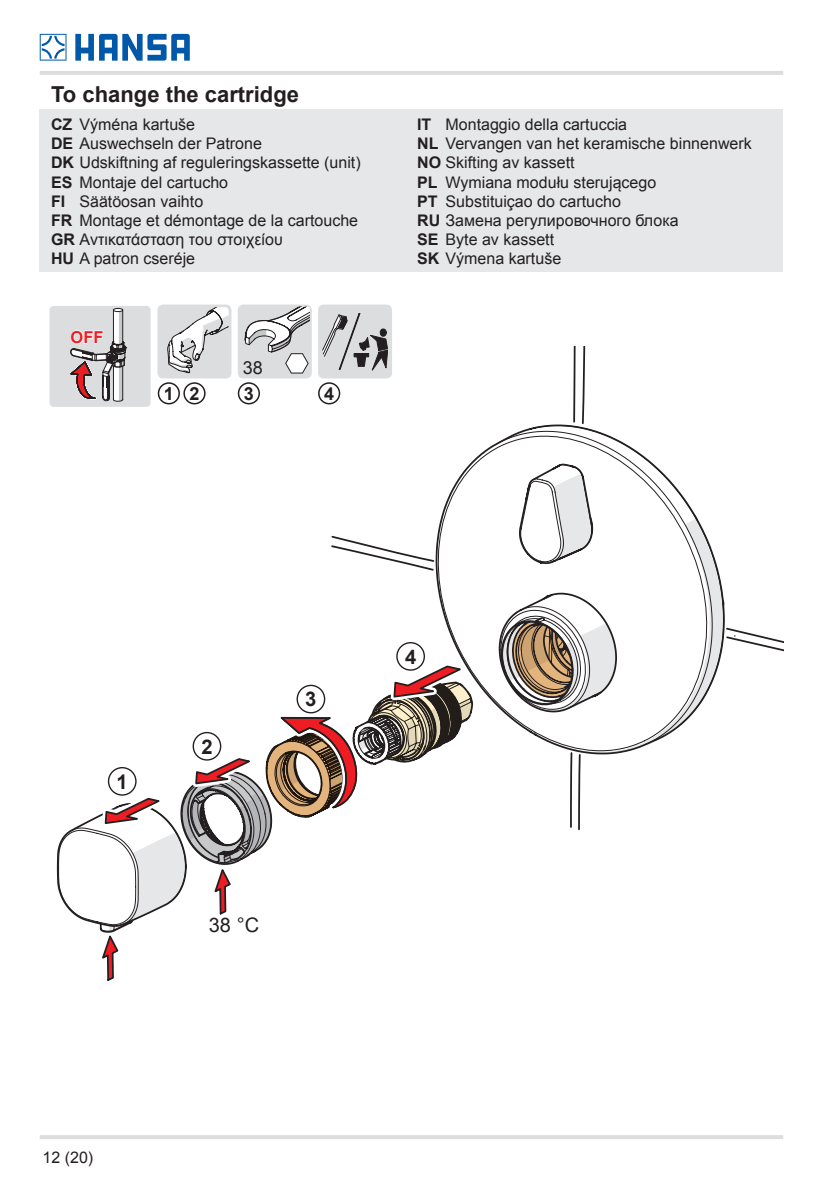
<style>
.page{position:relative;width:840px;height:1191px;background:#fff}
.page>*{position:absolute;margin:0;border:0;box-sizing:border-box;transform-origin:0 0}
.t1{font:700 22px "Arial";color:#231f20}
.Title_Helvetica_Neue{font:700 20.2px "Arial";color:#231f20}
.Title_Helvetica_Neue-2{font:20px "Arial";color:#231f20}
.Title_Helvetica_Neue-3{font:700 18px "Arial";color:#231f20}
.t2{font:18px "Arial";color:#231f20}
.t3{font:700 16.4px "Arial";color:#ee1d23}
.t4{font:16px/19.2px "Arial";color:#231f20}
.s1{font-weight:700}
</style>
<div class="page">
<svg style="left:576px;top:426px;width:149px;height:283px"></svg>
<svg style="left:720px;top:598px;width:4px;height:9px"></svg>
<svg style="left:516px;top:424px;width:60px;height:18px"></svg>
<svg style="left:230px;top:347px;width:286px;height:115px"></svg>
<svg style="left:724px;top:626px;width:58px;height:36px"></svg>
<svg style="left:572px;top:347px;width:14px;height:78px"></svg>
<svg style="left:56px;top:462px;width:641px;height:519px"></svg>
<div style="left:238px;top:304px;width:73px;height:74px;background:#dcdddf;border-radius:6px"></div>
<svg style="left:244px;top:306px;width:66px;height:68px"></svg>
<div style="left:238px;top:382px;width:22px;height:22px;border:2px solid #231f20;border-radius:50%"></div>
<div style="left:318px;top:304px;width:74px;height:74px;background:#dcdddf;border-radius:6px"></div>
<svg style="left:322px;top:313px;width:65px;height:57px"></svg>
<div style="left:318px;top:382px;width:22px;height:22px;border:2px solid #231f20;border-radius:50%"></div>
<div style="left:158px;top:382px;width:22px;height:22px;border:2px solid #231f20;border-radius:50%"></div>
<div style="left:183px;top:382px;width:22px;height:22px;border:2px solid #231f20;border-radius:50%"></div>
<div style="left:108px;top:767px;width:28px;height:28px;background:#fff;border-radius:50%"></div>
<div style="left:108px;top:767px;width:28px;height:28px;border:1px solid #231f20;border-radius:50%"></div>
<div style="left:297px;top:685px;width:27px;height:27px;background:#fff;border-radius:50%"></div>
<div style="left:296px;top:684px;width:29px;height:29px;border:1px solid #231f20;border-radius:50%"></div>
<div style="left:193px;top:732px;width:27px;height:28px;background:#fff;border-radius:50%"></div>
<div style="left:192px;top:732px;width:29px;height:28px;border:1px solid #231f20;border-radius:50%"></div>
<div style="left:397px;top:642px;width:27px;height:28px;background:#fff;border-radius:50%"></div>
<div style="left:396px;top:642px;width:29px;height:28px;border:1px solid #231f20;border-radius:50%"></div>
<div style="left:157px;top:304px;width:74px;height:74px;background:#dcdddf;border-radius:6px"></div>
<svg style="left:167px;top:307px;width:62px;height:66px"></svg>
<div style="left:50px;top:306px;width:100px;height:101px;background:#dcdddf;border-radius:4px"></div>
<svg style="left:70px;top:308px;width:56px;height:94px"></svg>
<hr style="left:40px;top:1135px;width:742px;height:4px;background:#dcdddf">
<hr style="left:40px;top:71px;width:742px;height:4px;background:#dcdddf">
<svg style="left:40px;top:34px;width:26px;height:27px"></svg>
<svg style="left:75px;top:34px;width:115px;height:27px"></svg>
<div style="left:40px;top:75px;width:742px;height:196px;background:#e6e7e9"></div>
<div style="left:40px;top:75px;width:742px;height:34px;background:#fff"></div>
<h1 class="t1" style="left:51px;top:80px;width:249px">To change the cartridge</h1>
<p class="t4" style="left:51px;top:115px;width:311px"><span class="s1">CZ</span> Výména kartuše<br><span class="s1">DE</span> Auswechseln der Patrone<br><span class="s1">DK</span> Udskiftning af reguleringskassette (unit)<br><span class="s1">ES</span> Montaje del cartucho<br><span class="s1">FI</span> Säätöosan vaihto<br><span class="s1">FR</span> Montage et démontage de la cartouche<br><span class="s1">GR</span> Αvτικατάσταση τoυ στoιχείoυ<br><span class="s1">HU</span> A patron cseréje</p>
<p class="t4" style="left:417px;top:115px;width:336px"><span class="s1">IT</span> Montaggio della cartuccia<br><span class="s1">NL</span> Vervangen van het keramische binnenwerk<br><span class="s1">NO</span> Skifting av kassett<br><span class="s1">PL</span> Wymiana modułu sterującego<br><span class="s1">PT</span> Substituiçao do cartucho<br><span class="s1">RU</span> Замена регулировочного блока<br><span class="s1">SE</span> Byte av kassett<br><span class="s1">SK</span> Výmena kartuše</p>
<p class="t3" style="left:71px;top:326px;width:34px">OFF</p>
<p class="t2" style="left:243px;top:356px;width:22px">38</p>
<p class="Title_Helvetica_Neue-3" style="left:164px;top:381px;width:12px">1</p>
<p class="Title_Helvetica_Neue-3" style="left:189px;top:381px;width:12px">2</p>
<p class="Title_Helvetica_Neue-3" style="left:244px;top:381px;width:12px">3</p>
<p class="Title_Helvetica_Neue-3" style="left:324px;top:381px;width:12px">4</p>
<p class="Title_Helvetica_Neue" style="left:116px;top:768px;width:13px">1</p>
<p class="Title_Helvetica_Neue" style="left:201px;top:733px;width:13px">2</p>
<p class="Title_Helvetica_Neue" style="left:305px;top:686px;width:13px">3</p>
<p class="Title_Helvetica_Neue-2" style="left:209px;top:912px;width:52px">38 °C</p>
<p class="t4" style="left:43px;top:1147px;width:52px">12 (20)</p>
<p class="Title_Helvetica_Neue" style="left:405px;top:643px;width:13px">4</p>
</div>
